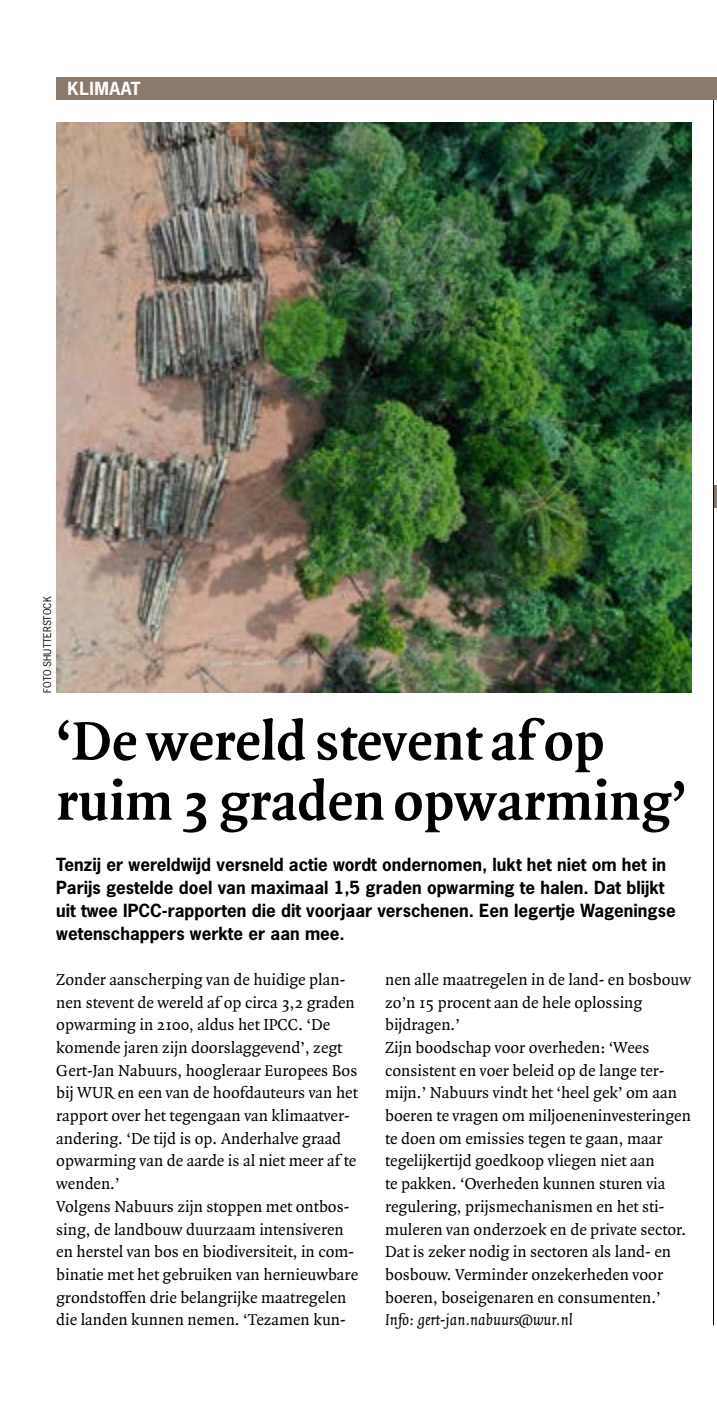
<style>
.page{position:relative;width:717px;height:1401px;background:#fff}
.page>*{position:absolute;margin:0;border:0;box-sizing:border-box;transform-origin:0 0}
.kop_1_groot_bericht{font:700 58px "Quadraat OT";color:#000}
.Body_P{font:17px/22.6px "Quadraat OT";color:#000}
.Intro_P{font:700 17px/22.6px "News Gothic Std";color:#000}
.Body_contactinfo_cur{font:italic 17px "Quadraat OT";color:#000}
.Rubriekbalk_H1{font:700 17px "News Gothic Std";letter-spacing:.03em;color:#fff}
.t1{font:10px "News Gothic Std";color:#000}
</style>
<div class="page">
<hr style="left:713px;top:91px;width:1px;height:1233px;background:#000">
<div style="left:56px;top:77px;width:659px;height:23px;background:#8a7a6d"></div>
<img style="left:56px;top:123px;width:635px;height:569px">
<hr style="left:714px;top:77px;width:3px;height:23px;background:#8a7a6d">
<hr style="left:714px;top:485px;width:3px;height:23px;background:#8a7a6d">
<h1 class="Rubriekbalk_H1" style="left:68px;top:77px;width:75px">KLIMAAT</h1>
<p class="t1" style="left:41px;top:692px;width:98px;rotate:-90deg">FOTO SHUTTERSTOCK</p>
<h2 class="kop_1_groot_bericht" style="left:56px;top:707px;width:550px">‘De wereld stevent af op</h2>
<h2 class="kop_1_groot_bericht" style="left:56px;top:767px;width:632px">ruim 3 graden opwarming’</h2>
<p class="Intro_P" style="left:56px;top:853px;width:621px">Tenzij er wereldwijd versneld actie wordt ondernomen, lukt het niet om het in Parijs gestelde doel van maximaal 1,5 graden opwarming te halen. Dat blijkt uit twee IPCC-rapporten die dit voorjaar verschenen. Een legertje Wageningse wetenschappers werkte er aan mee.</p>
<p class="Body_P" style="left:56px;top:968px;width:303px">Zonder aanscherping van de huidige plan&shy;nen stevent de wereld af op circa 3,2 graden opwarming in 2100, aldus het IPCC. ‘De komende jaren zijn doorslaggevend’, zegt Gert-Jan Nabuurs, hoogleraar Europees Bos bij WUR en een van de hoofdauteurs van het rapport over het tegengaan van klimaatver&shy;andering. ‘De tijd is op. Anderhalve graad opwarming van de aarde is al niet meer af te wenden.’</p>
<p class="Body_P" style="left:56px;top:1195px;width:303px">Volgens Nabuurs zijn stoppen met ontbos&shy;sing, de landbouw duurzaam intensiveren en herstel van bos en biodiversiteit, in com&shy;binatie met het gebruiken van hernieuwbare grondstoffen drie belangrijke maatregelen die landen kunnen nemen. ‘Tezamen kun-</p>
<p class="Body_P" style="left:385px;top:968px;width:307px">nen alle maatregelen in de land- en bosbouw zo’n 15 procent aan de hele oplossing bijdragen.’</p>
<p class="Body_P" style="left:385px;top:1036px;width:307px">Zijn boodschap voor overheden: ‘Wees consistent en voer beleid op de lange ter&shy;mijn.’ Nabuurs vindt het ‘heel gek’ om aan boeren te vragen om miljoeneninvesteringen te doen om emissies tegen te gaan, maar tegelijkertijd goedkoop vliegen niet aan<br>te pakken. ‘Overheden kunnen sturen via regulering, prijsmechanismen en het sti&shy;muleren van onderzoek en de private sector.<br>Dat is zeker nodig in sectoren als land- en bosbouw. Verminder onzekerheden voor boeren, boseigenaren en consumenten.’</p>
<p class="Body_contactinfo_cur" style="left:385px;top:1310px;width:189px">Info: gert-jan.nabuurs@wur.nl</p>
</div>
